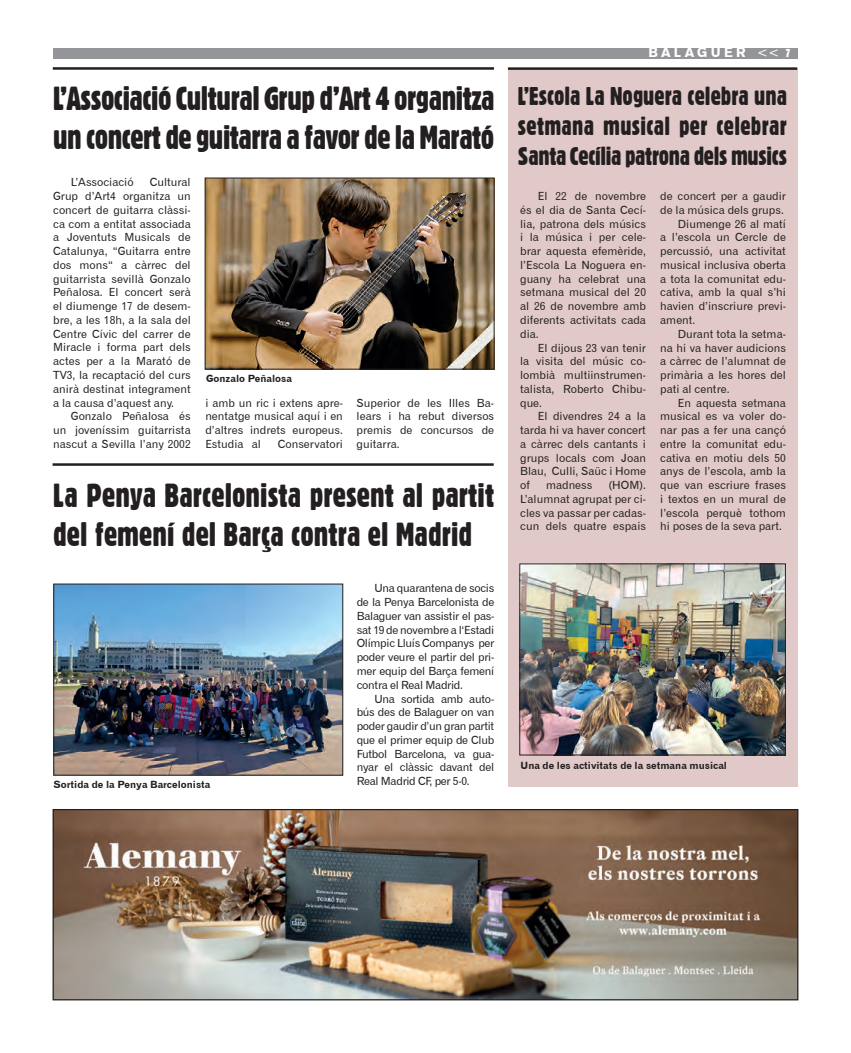
<style>
.page{position:relative;width:851px;height:1053px;background:#fff}
.page>*{position:absolute;margin:0;border:0;box-sizing:border-box;transform-origin:0 0}
.t1{font:32.5px/39px "Gothic 821 Condensed BT";letter-spacing:-.015em;color:#231f20}
.t2{font:25px/30px "Gothic 821 Condensed BT";letter-spacing:-.015em;color:#231f20;text-align:justify}
.t3{font:13.75px "Gothic 725 BT Black A";letter-spacing:.25em;color:#fff}
.t4{font:11.25px/13.8px "Gothic 720 BT Roman B";color:#231f20;text-align:justify}
.t5{font:10px "Gothic 720 BT Bold B";color:#231f20}
.s1{font-family:"Gothic 720 BT Roman B"}
.s2{font-family:"Gothic 821 Condensed BT";font-size:11.25px}
</style>
<div class="page">
<div style="left:53px;top:48px;width:744px;height:10px;background:#939598"></div>
<img style="left:55px;top:810px;width:741px;height:188px">
<div style="left:53px;top:808px;width:745px;height:192px;border:1px solid #231f20"></div>
<div style="left:508px;top:69px;width:289px;height:718px;background:#e0c9c8"></div>
<hr style="left:508px;top:67px;width:289px;height:3px;background:#231f20">
<img style="left:521px;top:565px;width:262px;height:188px">
<div style="left:519px;top:563px;width:266px;height:192px;border:1px solid #231f20"></div>
<img style="left:56px;top:586px;width:285px;height:187px">
<hr style="left:53px;top:463px;width:440px;height:3px;background:#231f20">
<img style="left:207px;top:180px;width:285px;height:187px">
<div style="left:205px;top:178px;width:289px;height:191px;border:1px solid #231f20"></div>
<hr style="left:53px;top:67px;width:441px;height:3px;background:#231f20">
<p class="t1" style="left:53px;top:78px;width:443px">L’Associació Cultural Grup d’Art 4 organitza un concert de guitarra a favor de la Marató</p>
<p class="t4" style="left:71px;top:175px;width:64px">L’Associació</p>
<p class="t4" style="left:53px;top:175px;width:139px;text-indent:97px">Cultural Grup d’Art4 organitza un concert de guitarra clàssi&shy;ca com a entitat associada a Joventuts Musicals de Catalunya, “Guitarra entre dos mons“ a càrrec del guitarrista sevillà Gonzalo Peñalosa. El concert serà el diumenge 17 de desem&shy;bre, a les 18h, a la sala del Centre Cívic del carrer de Miracle i forma part dels actes per a la Marató de TV3, la recaptació del curs anirà destinat integrament a la causa d’aquest any.</p>
<p class="t4" style="left:53px;top:409px;width:139px;text-indent:18px">Gonzalo Peñalosa és un joveníssim guitarrista nascut a Sevilla l’any 2002</p>
<p class="t5" style="left:206px;top:372px;width:87px">Gonzalo Peñalosa</p>
<p class="t4" style="left:205px;top:395px;width:139px">i amb un ric i extens apre&shy;nentatge musical aquí i en d’altres indrets europeus.<br>Estudia al</p>
<p class="t4" style="left:356px;top:395px;width:139px">Superior de les Illes Ba&shy;lears i ha rebut diversos premis de concursos de guitarra.</p>
<p class="t4" style="left:278px;top:437px;width:67px">Conservatori</p>
<p class="t1" style="left:53px;top:475px;width:442px">La Penya Barcelonista present al partit del femení del Barça contra el Madrid</p>
<p class="t4" style="left:356px;top:581px;width:139px;text-indent:18px">Una quarantena de socis de la Penya Barcelonista de Balaguer van assistir el pas&shy;sat 19 de novembre a l‘Estadi Olímpic Lluís Companys per poder veure el partir del pri&shy;mer equip del Barça femení contra el Real Madrid.</p>
<p class="t4" style="left:356px;top:691px;width:139px;text-indent:18px">Una sortida amb auto&shy;bús des de Balaguer on van poder gaudir d’un gran partit que el primer equip de Club Futbol Barcelona, va gua&shy;nyar el clàssic davant del Real Madrid CF, per 5-0.</p>
<p class="t5" style="left:54px;top:778px;width:158px">Sortida de la Penya Barcelonista</p>
<p class="t3" style="left:648px;top:44px;width:143px">BALAGUER <span class="s1">&lt;&lt;</span> <span class="s2">7</span></p>
<p class="t2" style="left:518px;top:81px;width:271px">L’Escola La Noguera celebra una setmana musical per celebrar Santa Cecília patrona dels musics</p>
<p class="t4" style="left:520px;top:189px;width:127px;text-indent:18px">El 22 de novembre és el dia de Santa Cecí&shy;lia, patrona dels músics i la música i per cele&shy;brar aquesta efemèride, l’Escola La Noguera en&shy;guany ha celebrat una setmana musical del 20 al 26 de novembre amb diferents activitats cada dia.</p>
<p class="t4" style="left:520px;top:340px;width:127px;text-indent:18px">El dijous 23 van tenir la visita del músic co&shy;lombià multiinstrumen&shy;talista, Roberto Chibu&shy;que.</p>
<p class="t4" style="left:520px;top:409px;width:127px;text-indent:18px">El divendres 24 a la tarda hi va haver concert a càrrec dels cantants i grups locals com Joan Blau, Culli, Saüc i Home of</p>
<p class="t4" style="left:660px;top:189px;width:127px">de concert per a gaudir de la música dels grups.</p>
<p class="t4" style="left:660px;top:217px;width:127px;text-indent:18px">Diumenge 26 al matí a l’escola un Cercle de percussió, una activitat musical inclusiva oberta a tota la comunitat edu&shy;cativa, amb la qual s’hi havien d’inscriure previ&shy;ament.</p>
<p class="t4" style="left:660px;top:327px;width:127px;text-indent:18px">Durant tota la setma&shy;na hi va haver audicions a càrrec de l’alumnat de primària a les hores del pati al centre.</p>
<p class="t4" style="left:660px;top:395px;width:127px;text-indent:18px">En aquesta setmana musical es va voler do&shy;nar pas a fer una cançó entre la comunitat edu&shy;cativa en motiu dels 50 anys de l’escola, amb la que van escriure frases i textos en un mural de l’escola perquè tothom hi poses de la seva part.</p>
<p class="t4" style="left:520px;top:478px;width:127px;text-indent:88px">(HOM).<br>L’alumnat agrupat per ci&shy;cles va passar per cadas&shy;cun dels quatre espais</p>
<p class="t4" style="left:546px;top:478px;width:48px">madness</p>
<p class="t5" style="left:520px;top:759px;width:208px">Una de les activitats de la setmana musical</p>
</div>
